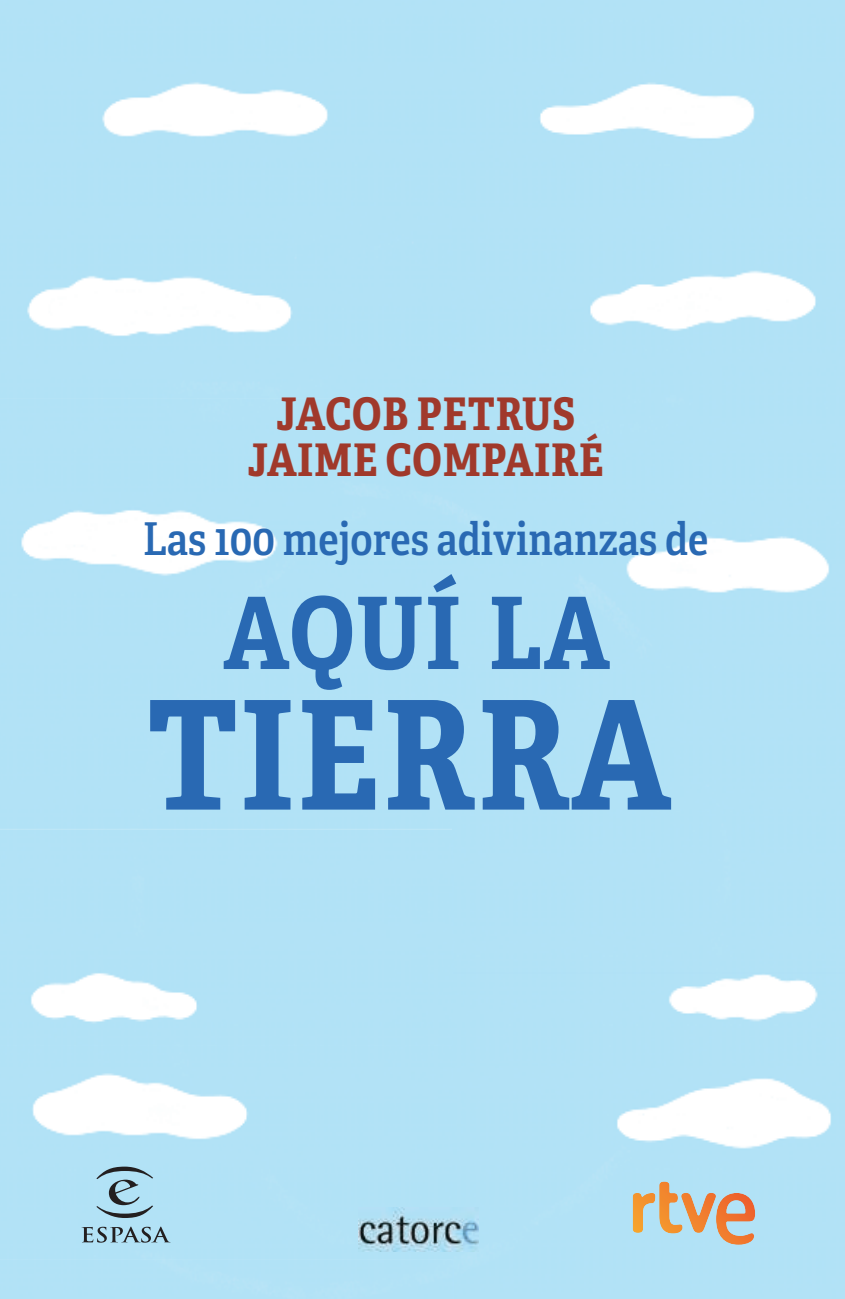
<style>
.page{position:relative;width:845px;height:1299px;background:#fff}
.page>*{position:absolute;margin:0;border:0;box-sizing:border-box;transform-origin:0 0}
.t1{font:700 151.4px "Adelle Condensed";letter-spacing:.01em;color:#2969b3}
.t2{font:700 99.8px "Adelle Condensed";letter-spacing:.01em;color:#2969b3}
.t3{font:600 45.2px "Adelle Condensed";color:#2969b3}
.t4{font:700 45px/46.8px "Adelle Condensed";letter-spacing:.01em;color:#a0392b;text-align:center}
</style>
<div class="page">
<img style="left:0;top:0;width:845px;height:1299px">
<svg style="left:96px;top:1166px;width:57px;height:52px;background:#92b7c7"></svg>
<svg style="left:82px;top:1226px;width:88px;height:16px"></svg>
<svg style="left:633px;top:1181px;width:122px;height:63px;background:#c9bcaa"></svg>
<img style="left:359px;top:1207px;width:119px;height:44px">
<p class="t4" style="left:248px;top:389px;width:358px">JACOB PETRUS<br>JAIME COMPAIRÉ</p>
<p class="t3" style="left:143px;top:520px;width:567px">Las 100 mejores adivinanzas de</p>
<h2 class="t2" style="left:223px;top:574px;width:388px">AQUÍ LA</h2>
<h1 class="t1" style="left:147px;top:665px;width:526px">TIERRA</h1>
</div>
